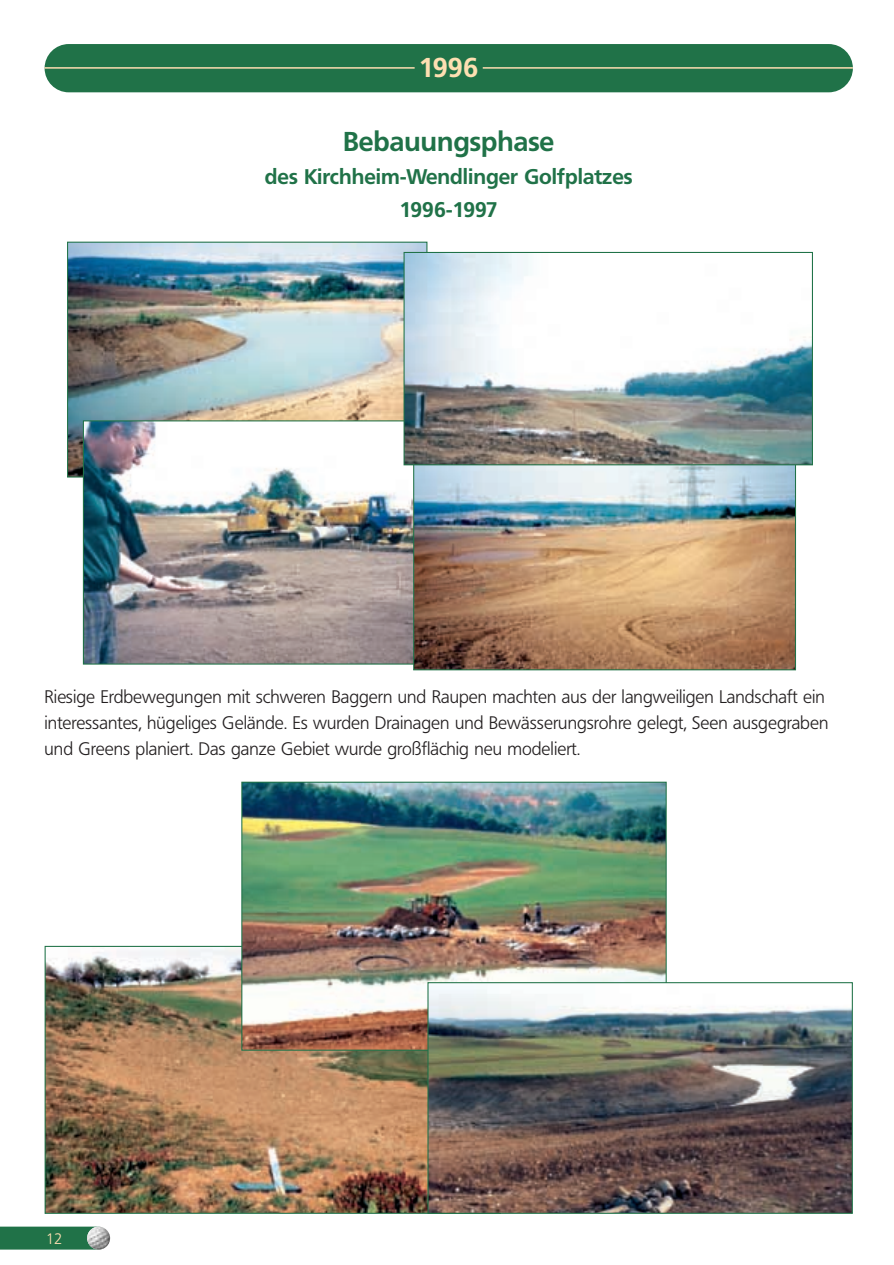
<style>
.page{position:relative;width:894px;height:1265px;background:#fff}
.page>*{position:absolute;margin:0;border:0;box-sizing:border-box;transform-origin:0 0}
.t1{font:700 27px "Frutiger BQ";color:#207248}
.t2{font:700 27px "Frutiger BQ";color:#fedfb2}
.t3{font:700 21px/33px "Frutiger BQ";color:#207248;text-align:center}
.t4{font:300 18px/25.7px "Frutiger BQ";color:#231f20}
.t5{font:300 15px "Frutiger BQ";color:#fedfb2}
</style>
<div class="page">
<img style="left:0;top:44px;width:853px;height:1206px">
<h1 class="t2" style="left:419px;top:57px;width:61px">1996</h1>
<h1 class="t1" style="left:343px;top:130px;width:212px">Bebauungsphase</h1>
<p class="t3" style="left:265px;top:162px;width:369px">des Kirchheim-Wendlinger Golfplatzes<br>1996-1997</p>
<p class="t4" style="left:45px;top:686px;width:785px">Riesige Erdbewegungen mit schweren Baggern und Raupen machten aus der langweiligen Landschaft ein interessantes, hügeliges Gelände. Es wurden Drainagen und Bewässerungsrohre gelegt, Seen ausgegraben und Greens planiert. Das ganze Gebiet wurde großflächig neu modeliert.</p>
<p class="t5" style="left:46px;top:1233px;width:18px">12</p>
</div>
